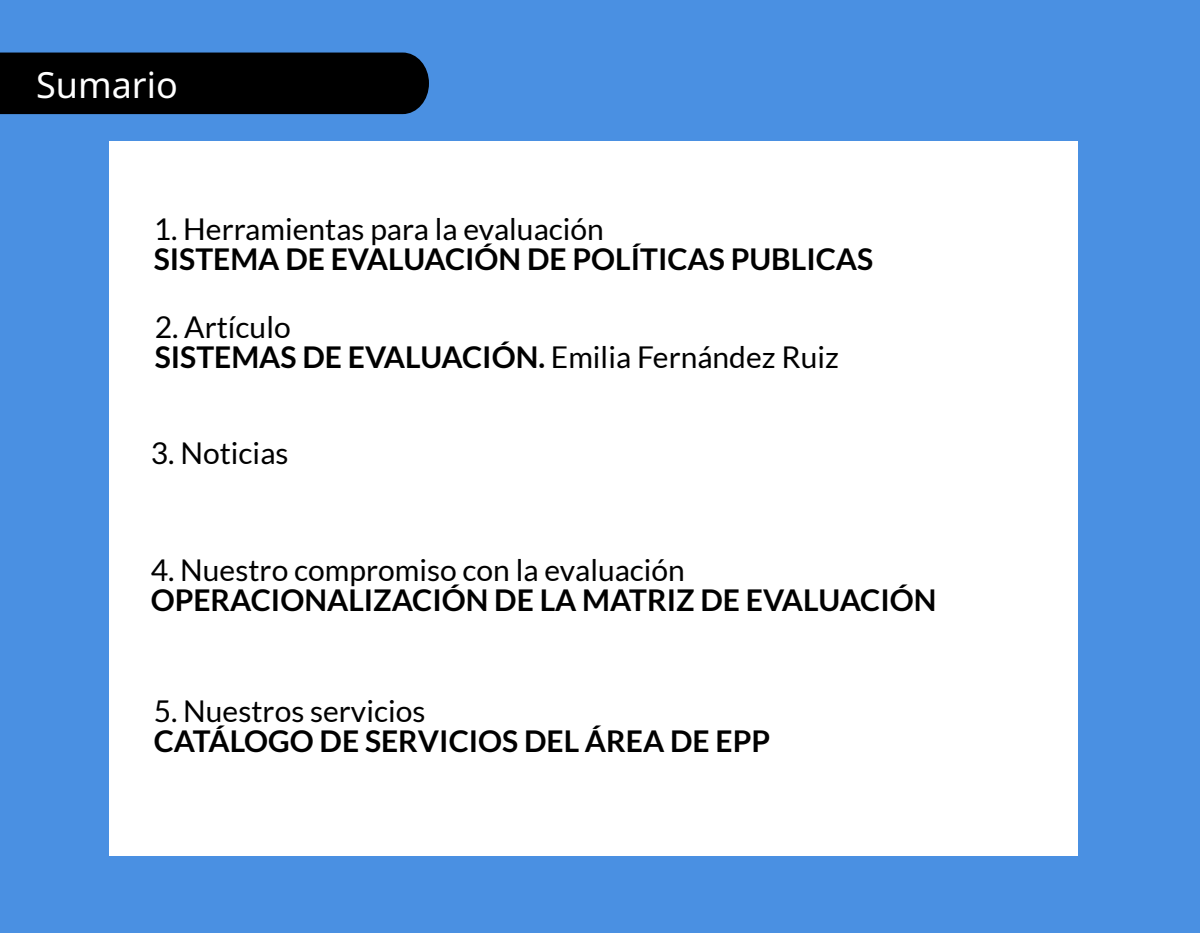
<style>
.page{position:relative;width:1200px;height:933px;background:#fff}
.page>*{position:absolute;margin:0;border:0;box-sizing:border-box;transform-origin:0 0}
.t1{font:36px "Noto Sans";color:#fff}
.t2{font:30px/30px "Lato";color:#000}
.t3{font:700 30px "Lato";color:#000}
.s1{font-weight:700}
</style>
<div class="page">
<div style="left:0;top:0;width:1200px;height:932px;background:#4a90e2"></div>
<div style="left:110px;top:141px;width:968px;height:714px;background:#fff"></div>
<div style="left:0;top:52px;width:429px;height:62px;background:#000"></div>
<p class="t1" style="left:36px;top:59px;width:143px">Sumario</p>
<p class="t2" style="left:154px;top:213px;width:452px">1. Herramientas para la evaluación</p>
<p class="t3" style="left:154px;top:240px;width:721px">SISTEMA DE EVALUACIÓN DE POLÍTICAS PUBLICAS</p>
<p class="t2" style="left:155px;top:311px;width:686px">2. Artículo<br><span class="s1">SISTEMAS DE EVALUACIÓN.</span> Emilia Fernández Ruiz</p>
<p class="t2" style="left:151px;top:437px;width:139px">3. Noticias</p>
<p class="t2" style="left:151px;top:554px;width:536px">4. Nuestro compromiso con la evaluación</p>
<p class="t3" style="left:151px;top:581px;width:787px">OPERACIONALIZACIÓN DE LA MATRIZ DE EVALUACIÓN</p>
<p class="t2" style="left:154px;top:695px;width:273px">5. Nuestros servicios</p>
<p class="t3" style="left:154px;top:722px;width:618px">CATÁLOGO DE SERVICIOS DEL ÁREA DE EPP</p>
</div>
